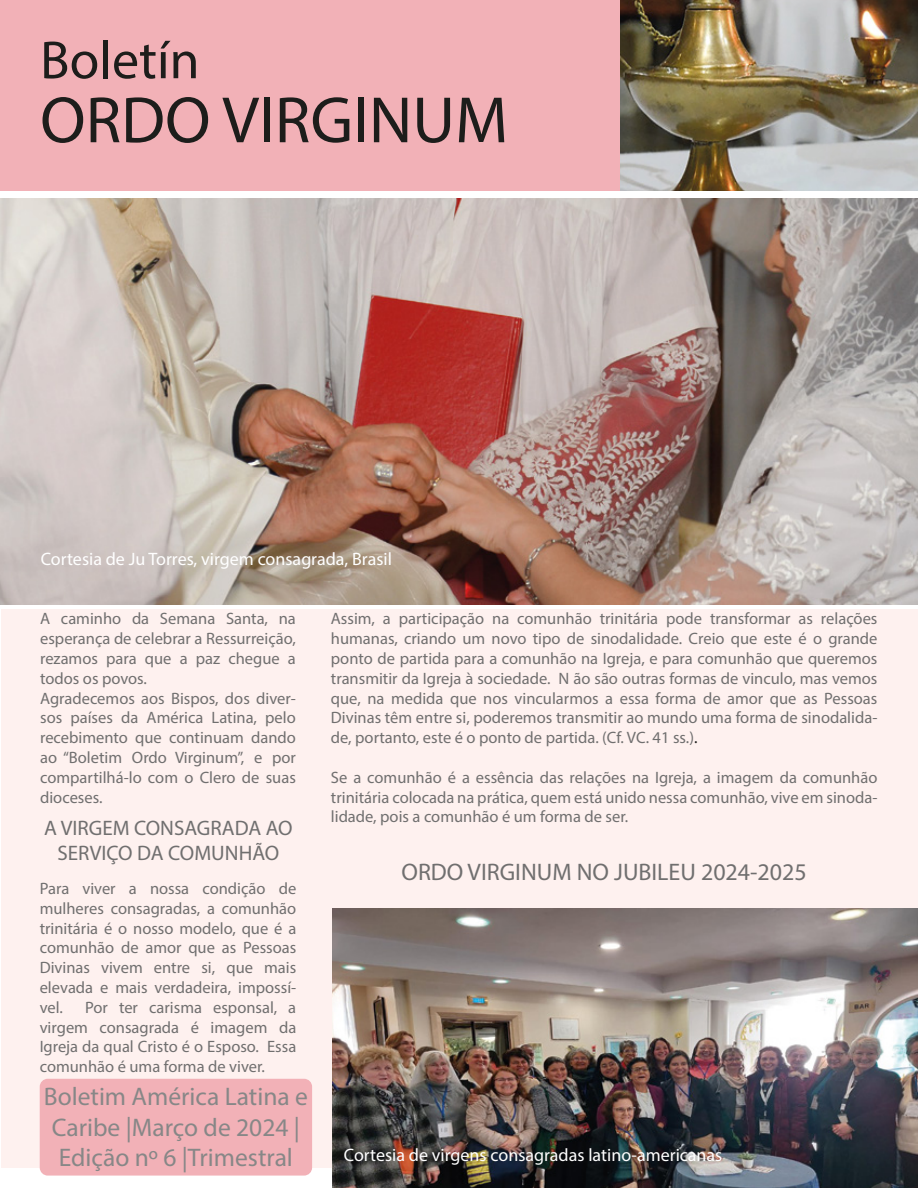
<style>
.page{position:relative;width:918px;height:1188px;background:#fff}
.page>*{position:absolute;margin:0;border:0;box-sizing:border-box;transform-origin:0 0}
.t1{font:66px "Myriad Pro";color:#1d1d1b}
.t2{font:54px "Myriad Pro";color:#1d1d1b}
.t3{font:25.5px/30.6px "Myriad Pro";color:#878787;text-align:center}
.t4{font:24px "Myriad Pro";color:#706f6f}
.t5{font:21px/25.2px "Myriad Pro";color:#706f6f;text-align:center}
.t6{font:18px "Myriad Pro";color:#fff}
.t7{font:16.5px/19.8px "Myriad Pro";color:#706f6f;text-align:justify}
.s1{color:#1d1d1b}
</style>
<div class="page">
<div style="left:1px;top:609px;width:916px;height:559px;background:#fef1ef"></div>
<div style="left:0;top:0;width:918px;height:191px;background:#f2b1b7"></div>
<img style="left:621px;top:0;width:297px;height:191px">
<img style="left:332px;top:908px;width:586px;height:280px">
<img style="left:0;top:199px;width:918px;height:405px">
<div style="left:40px;top:1079px;width:272px;height:97px;background:#f2b1b7;border-radius:8px"></div>
<h2 class="t2" style="left:40px;top:27px;width:161px">Boletín</h2>
<h1 class="t1" style="left:40px;top:79px;width:469px">ORDO VIRGINUM</h1>
<p class="t6" style="left:41px;top:548px;width:353px">Cortesia de Ju Torres, virgem consagrada, Brasil</p>
<p class="t7" style="left:40px;top:609px;width:257px;text-align:left">A caminho da Semana Santa, na esperança de celebrar a Ressurreição, rezamos para que a paz chegue a todos os povos.<br>Agradecemos aos Bispos, dos diver&shy;sos países da América Latina, pelo recebimento que continuam dando ao “Boletim Ordo Virginum”, e por compartilhá-lo com o Clero de suas dioceses.</p>
<p class="t5" style="left:44px;top:815px;width:250px">A VIRGEM CONSAGRADA AO<br>SERVIÇO DA COMUNHÃO</p>
<p class="t7" style="left:40px;top:878px;width:258px">Para viver a nossa condição de mulheres consagradas, a comunhão trinitária é o nosso modelo, que é a comunhão de amor que as Pessoas Divinas vivem entre si, que mais elevada e mais verdadeira, impossí&shy;vel.</p>
<p class="t7" style="left:40px;top:997px;width:258px;text-indent:45px">Por ter carisma esponsal, a virgem consagrada é imagem da Igreja da qual Cristo é o Esposo. Essa comunhão é uma forma de viver.</p>
<h3 class="t3" style="left:44px;top:1081px;width:266px">Boletim América Latina e<br>Caribe |Março de 2024 |<br>Edição nº 6 |Trimestral</h3>
<p class="t7" style="left:331px;top:609px;width:548px">Assim, a participação na comunhão trinitária pode transformar as relações humanas, criando um novo tipo de sinodalidade. Creio que este é o grande ponto de partida para a comunhão na Igreja, e para comunhão que queremos transmitir da Igreja à sociedade. N ão são outras formas de vinculo, mas vemos que, na medida que nos vincularmos a essa forma de amor que as Pessoas Divinas têm entre si, poderemos transmitir ao mundo uma forma de sinodalida&shy;de, portanto, este é o ponto de partida. (Cf. VC. 41 ss.)<span class="s1">.</span></p>
<p class="t7" style="left:331px;top:767px;width:548px">Se a comunhão é a essência das relações na Igreja, a imagem da comunhão trinitária colocada na prática, quem está unido nessa comunhão, vive em sinoda&shy;lidade, pois a comunhão é um forma de ser.</p>
<h3 class="t4" style="left:401px;top:858px;width:407px">ORDO VIRGINUM NO JUBILEU 2024-2025</h3>
<p class="t6" style="left:344px;top:1144px;width:380px">Cortesia de virgens consagradas latino-americanas</p>
</div>
